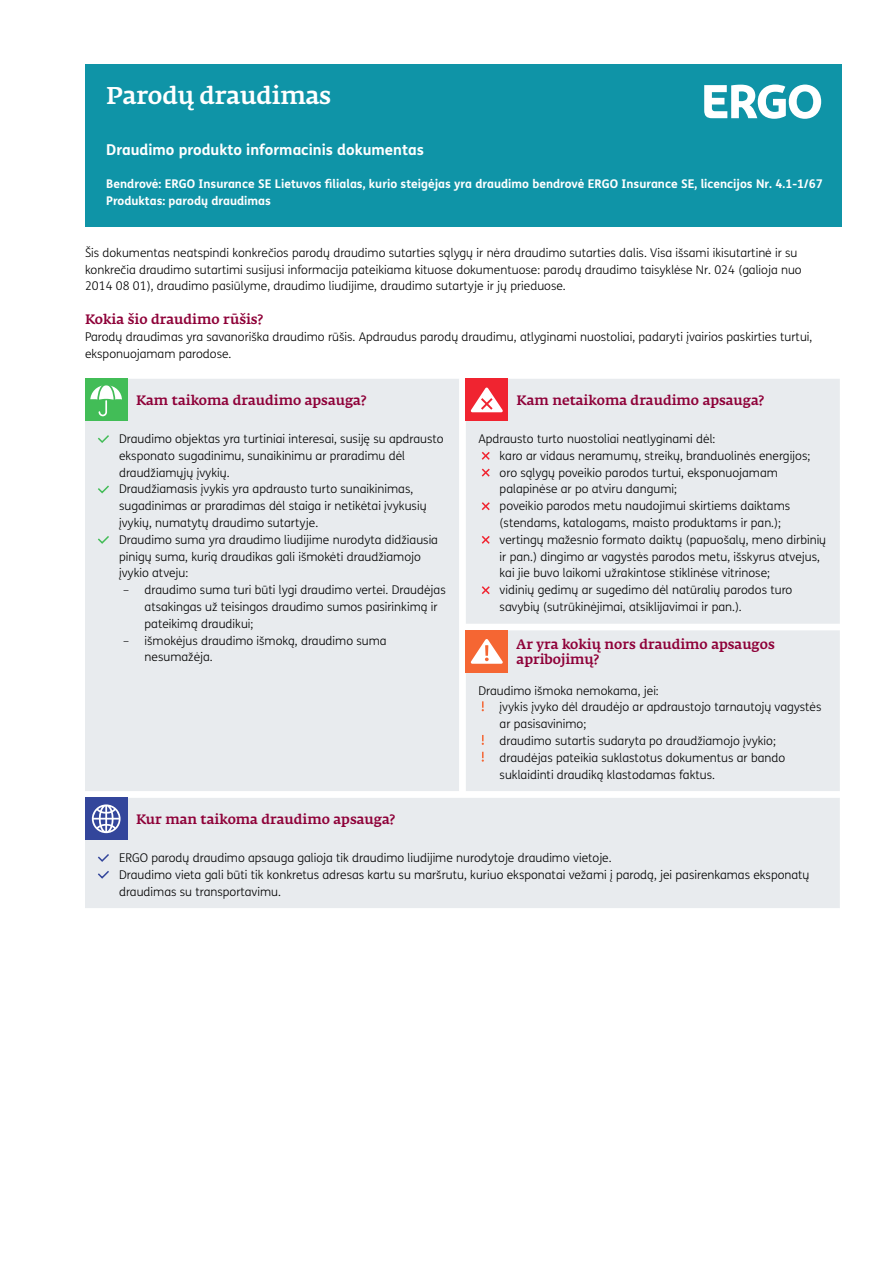
<style>
.page{position:relative;width:893px;height:1263px;background:#fff}
.page>*{position:absolute;margin:0;border:0;box-sizing:border-box;transform-origin:0 0}
.t1{font:500 24px "Fedra Serif A Pro";letter-spacing:-.005em;color:#fff}
.t2{font:700 15px "FS Me";color:#fff}
.t3{font:500 13.5px/15px "Fedra Serif A Pro";color:#8e0038}
.t4{font:300 12px/16.8px "FS Me";color:#000}
.t5{font:700 12px/16.8px "FS Me";color:#fff}
</style>
<div class="page">
<div style="left:85px;top:64px;width:757px;height:162px;background:#0f94a7"></div>
<svg style="left:704px;top:85px;width:117px;height:34px"></svg>
<div style="left:85px;top:379px;width:755px;height:529px;background:#e8ebee"></div>
<div style="left:85px;top:379px;width:42px;height:42px;background:#42bd57"></div>
<svg style="left:90px;top:385px;width:32px;height:32px"></svg>
<div style="left:466px;top:379px;width:42px;height:42px;background:#f02430"></div>
<svg style="left:471px;top:388px;width:32px;height:24px"></svg>
<svg style="left:96px;top:433px;width:15px;height:11px"></svg>
<svg style="left:96px;top:484px;width:15px;height:10px"></svg>
<svg style="left:96px;top:534px;width:15px;height:11px"></svg>
<svg style="left:480px;top:450px;width:11px;height:11px"></svg>
<svg style="left:480px;top:467px;width:11px;height:11px"></svg>
<svg style="left:480px;top:501px;width:11px;height:11px"></svg>
<svg style="left:480px;top:534px;width:11px;height:11px"></svg>
<svg style="left:480px;top:585px;width:11px;height:11px"></svg>
<div style="left:466px;top:630px;width:42px;height:42px;background:#f56633"></div>
<svg style="left:471px;top:639px;width:32px;height:25px"></svg>
<svg style="left:482px;top:701px;width:2px;height:10px"></svg>
<svg style="left:482px;top:735px;width:2px;height:10px"></svg>
<svg style="left:482px;top:752px;width:2px;height:10px"></svg>
<div style="left:85px;top:798px;width:42px;height:42px;background:#33469b"></div>
<svg style="left:92px;top:804px;width:29px;height:29px"></svg>
<svg style="left:96px;top:852px;width:15px;height:11px"></svg>
<svg style="left:96px;top:869px;width:15px;height:11px"></svg>
<h1 class="t1" style="left:106px;top:81px;width:226px">Parodų draudimas</h1>
<p class="t2" style="left:106px;top:138px;width:319px">Draudimo produkto informacinis dokumentas</p>
<p class="t5" style="left:106px;top:175px;width:718px">Bendrovė: ERGO Insurance SE Lietuvos filialas, kurio steigėjas yra draudimo bendrovė ERGO Insurance SE, licencijos Nr. 4.1-1/67<br>Produktas: parodų draudimas</p>
<p class="t4" style="left:85px;top:244px;width:718px">Šis dokumentas neatspindi konkrečios parodų draudimo sutarties sąlygų ir nėra draudimo sutarties dalis. Visa išsami ikisutartinė ir su konkrečia draudimo sutartimi susijusi informacija pateikiama kituose dokumentuose: parodų draudimo taisyklėse Nr. 024 (galioja nuo<br>2014 08 01), draudimo pasiūlyme, draudimo liudijime, draudimo sutartyje ir jų prieduose.</p>
<p class="t3" style="left:85px;top:312px;width:179px">Kokia šio draudimo rūšis?</p>
<p class="t4" style="left:85px;top:328px;width:729px">Parodų draudimas yra savanoriška draudimo rūšis. Apdraudus parodų draudimu, atlyginami nuostoliai, padaryti įvairios paskirties turtui, eksponuojamam parodose.</p>
<p class="t3" style="left:136px;top:393px;width:232px">Kam taikoma draudimo apsauga?</p>
<p class="t3" style="left:517px;top:393px;width:249px">Kam netaikoma draudimo apsauga?</p>
<p class="t4" style="left:119px;top:430px;width:326px">Draudimo objektas yra turtiniai interesai, susiję su apdrausto eksponato sugadinimu, sunaikinimu ar praradimu dėl draudžiamųjų įvykių.<br>Draudžiamasis įvykis yra apdrausto turto sunaikinimas, sugadinimas ar praradimas dėl staiga ir netikėtai įvykusių įvykių, numatytų draudimo sutartyje.<br>Draudimo suma yra draudimo liudijime nurodyta didžiausia pinigų suma, kurią draudikas gali išmokėti draudžiamojo įvykio atveju:</p>
<p class="t4" style="left:145px;top:581px;width:303px;text-indent:-21px">– draudimo suma turi būti lygi draudimo vertei. Draudėjas atsakingas už teisingos draudimo sumos pasirinkimą ir pateikimą draudikui;</p>
<p class="t4" style="left:145px;top:632px;width:244px;text-indent:-21px">– išmokėjus draudimo išmoką, draudimo suma nesumažėja.</p>
<p class="t4" style="left:500px;top:430px;width:328px;text-indent:-21px">Apdrausto turto nuostoliai neatlyginami dėl:<br>karo ar vidaus neramumų, streikų, branduolinės energijos; oro sąlygų poveikio parodos turtui, eksponuojamam palapinėse ar po atviru dangumi;<br>poveikio parodos metu naudojimui skirtiems daiktams (stendams, katalogams, maisto produktams ir pan.); vertingų mažesnio formato daiktų (papuošalų, meno dirbinių ir pan.) dingimo ar vagystės parodos metu, išskyrus atvejus, kai jie buvo laikomi užrakintose stiklinėse vitrinose;<br>vidinių gedimų ar sugedimo dėl natūralių parodos turo savybių (sutrūkinėjimai, atsiklijavimai ir pan.).</p>
<p class="t3" style="left:517px;top:637px;width:260px">Ar yra kokių nors draudimo apsaugos apribojimų?</p>
<p class="t4" style="left:500px;top:681px;width:323px;text-indent:-21px">Draudimo išmoka nemokama, jei:<br>įvykis įvyko dėl draudėjo ar apdraustojo tarnautojų vagystės ar pasisavinimo;<br>draudimo sutartis sudaryta po draudžiamojo įvykio; draudėjas pateikia suklastotus dokumentus ar bando suklaidinti draudiką klastodamas faktus.</p>
<p class="t3" style="left:136px;top:812px;width:260px">Kur man taikoma draudimo apsauga?</p>
<p class="t4" style="left:119px;top:849px;width:692px">ERGO parodų draudimo apsauga galioja tik draudimo liudijime nurodytoje draudimo vietoje.<br>Draudimo vieta gali būti tik konkretus adresas kartu su maršrutu, kuriuo eksponatai vežami į parodą, jei pasirenkamas eksponatų draudimas su transportavimu.</p>
</div>
